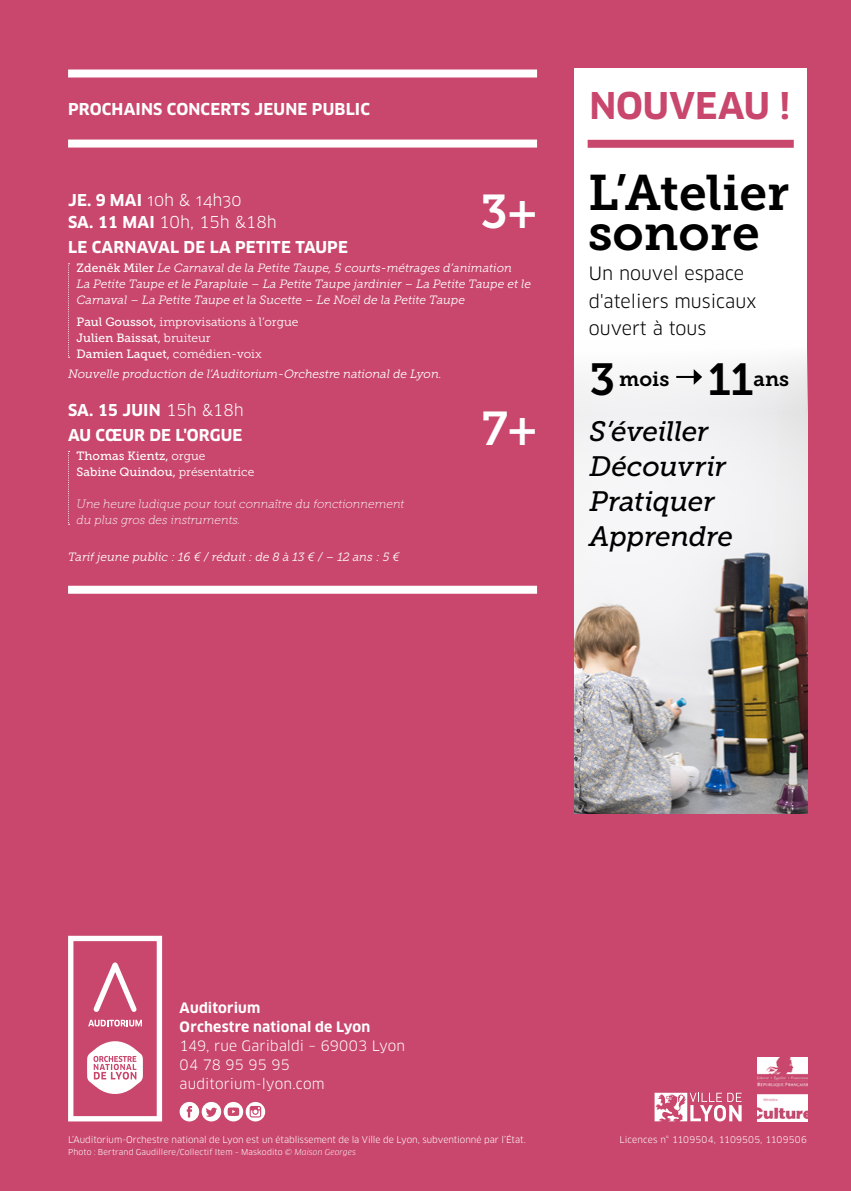
<style>
.page{position:relative;width:851px;height:1191px;background:#fff}
.page>*{position:absolute;margin:0;border:0;box-sizing:border-box;transform-origin:0 0}
.t1{font:49.8px/39.8px "Museo Slab 700";color:#000}
.t2{font:47.2px "Museo Slab 700";color:#fff}
.t3{font:700 36px "Clan";color:#c9466d}
.t4{font:italic 28px/35px "Museo Slab 500";letter-spacing:-.015em;color:#000}
.t5{font:20.4px "Museo Slab 700";color:#000}
.t6{font:18px/27.6px "Clan Pro";color:#000}
.t7{font:700 16px/24.8px "Clan Pro";letter-spacing:.01em;color:#fff}
.t8{font:16px/22px "Clan Pro";color:#fff}
.t9{font:14px/19px "Clan Pro";letter-spacing:.005em;color:#fff}
.t10{font:700 14px/19px "Clan Pro";letter-spacing:.015em;color:#fff}
.t11{font:italic 12px/16px "Museo Slab 300";letter-spacing:-.005em;color:#fff}
.t12{font:12px/16px "Museo Slab 500";color:#fff}
.t13{font:italic 12px/16px "Museo Slab 100";color:#fff}
.t14{font:12px "Museo Slab 300";letter-spacing:-.005em;color:#fff}
.t15{font:9px "Clan Pro";letter-spacing:-.005em;color:#fff}
.t16{font:9px "Clan Pro";letter-spacing:.015em;color:#fff}
.t17{font:8px "Clan Pro";letter-spacing:.015em;color:#fff}
.s1{font-weight:700}
.s2{font-family:"Museo Slab 500";font-style:normal}
.s3{font-family:"Museo Slab 500"}
.s4{font-family:"Museo Slab 300"}
.s5{font-weight:400}
.s6{font-size:44.8px}
.s7{font-style:italic}
</style>
<div class="page">
<div style="left:0;top:0;width:850px;height:1191px;background:#c9466d"></div>
<div style="left:68px;top:69px;width:469px;height:8px;background:#fff"></div>
<div style="left:68px;top:139px;width:469px;height:8px;background:#fff"></div>
<div style="left:68px;top:586px;width:469px;height:8px;background:#fff"></div>
<svg style="left:68px;top:263px;width:2px;height:95px"></svg>
<svg style="left:68px;top:451px;width:2px;height:74px"></svg>
<svg style="left:654px;top:1092px;width:87px;height:29px"></svg>
<img style="left:757px;top:1057px;width:49px;height:64px">
<svg style="left:68px;top:935px;width:94px;height:186px"></svg>
<div style="left:224px;top:1102px;width:19px;height:19px;background:#fff;border-radius:50%"></div>
<svg style="left:227px;top:1107px;width:12px;height:9px"></svg>
<svg style="left:245px;top:1102px;width:20px;height:19px"></svg>
<svg style="left:249px;top:1106px;width:12px;height:11px"></svg>
<div style="left:180px;top:1102px;width:19px;height:19px;background:#fff;border-radius:50%"></div>
<svg style="left:187px;top:1106px;width:5px;height:11px"></svg>
<div style="left:202px;top:1102px;width:19px;height:19px;background:#fff;border-radius:50%"></div>
<svg style="left:206px;top:1107px;width:11px;height:9px"></svg>
<div style="left:574px;top:68px;width:232px;height:745px;background:#fff"></div>
<img style="left:574px;top:360px;width:232px;height:453px">
<svg style="left:676px;top:369px;width:26px;height:16px"></svg>
<div style="left:587px;top:140px;width:206px;height:8px;background:#c9466d"></div>
<h3 class="t7" style="left:68px;top:96px;width:303px">PROCHAINS CONCERTS JEUNE PUBLIC</h3>
<h3 class="t8" style="left:68px;top:189px;width:210px"><span class="s1">JE. 9 MAI</span> 10h &amp; 14h30<br><span class="s1">SA. 11 MAI</span> 10h, 15h &amp;18h</h3>
<h3 class="t7" style="left:68px;top:235px;width:281px">LE CARNAVAL DE LA PETITE TAUPE</h3>
<p class="t11" style="left:77px;top:260px;width:456px"><span class="s2">Zdeněk Miler</span> Le Carnaval de la Petite Taupe, 5 courts-métrages d’animation<br>La Petite Taupe et le Parapluie – La Petite Taupe jardinier – La Petite Taupe et le<br>Carnaval – La Petite Taupe et la Sucette – Le Noël de la Petite Taupe</p>
<p class="t14" style="left:77px;top:315px;width:223px"><span class="s3">Paul Goussot,</span> improvisations à l’orgue</p>
<p class="t12" style="left:77px;top:329px;width:186px">Julien Baissat, <span class="s4">bruiteur<br></span>Damien Laquet, <span class="s4">comédien-voix</span></p>
<p class="t11" style="left:68px;top:366px;width:375px">Nouvelle production de l’Auditorium-Orchestre national de Lyon.</p>
<h3 class="t7" style="left:68px;top:398px;width:177px">SA. 15 JUIN <span class="s5">15h &amp;18h<br></span>AU CŒUR DE L'ORGUE</h3>
<p class="t12" style="left:77px;top:448px;width:179px">Thomas Kientz, <span class="s4">orgue<br></span>Sabine Quindou, <span class="s4">présentatrice</span></p>
<p class="t13" style="left:77px;top:496px;width:329px">Une heure ludique pour tout connaître du fonctionnement du plus gros des instruments.</p>
<p class="t11" style="left:68px;top:548px;width:333px">Tarif jeune public : 16 € / réduit : de 8 à 13 € / – 12 ans : 5 €</p>
<h2 class="t2" style="left:480px;top:185px;width:58px">3+</h2>
<h2 class="t2" style="left:481px;top:402px;width:57px">7+</h2>
<h3 class="t3" style="left:589px;top:86px;width:202px">NOUVEAU !</h3>
<h1 class="t1" style="left:588px;top:173px;width:203px">L’Atelier sonore</h1>
<h3 class="t6" style="left:588px;top:260px;width:169px">Un nouvel espace d'ateliers musicaux ouvert à tous</h3>
<h3 class="t5" style="left:589px;top:367px;width:201px"><span class="s6">3</span> mois <span class="s6">11</span>ans</h3>
<h3 class="t4" style="left:589px;top:414px;width:145px">S’éveiller<br>Découvrir<br>Pratiquer<br>Apprendre</h3>
<p class="t10" style="left:180px;top:998px;width:192px">Auditorium<br>Orchestre national de Lyon</p>
<p class="t9" style="left:180px;top:1036px;width:227px">149, rue Garibaldi – 69003 Lyon<br>04 78 95 95 95 auditorium-lyon.com</p>
<p class="t15" style="left:68px;top:1134px;width:459px">L’Auditorium-Orchestre national de Lyon est un établissement de la Ville de Lyon, subventionné par l’État.</p>
<p class="t16" style="left:619px;top:1134px;width:189px">Licences n° 1109504, 1109505, 1109506</p>
<p class="t17" style="left:68px;top:1147px;width:289px">Photo : Bertrand Gaudillere/Collectif Item – Maskodito <span class="s7">© Maison Georges</span></p>
</div>
